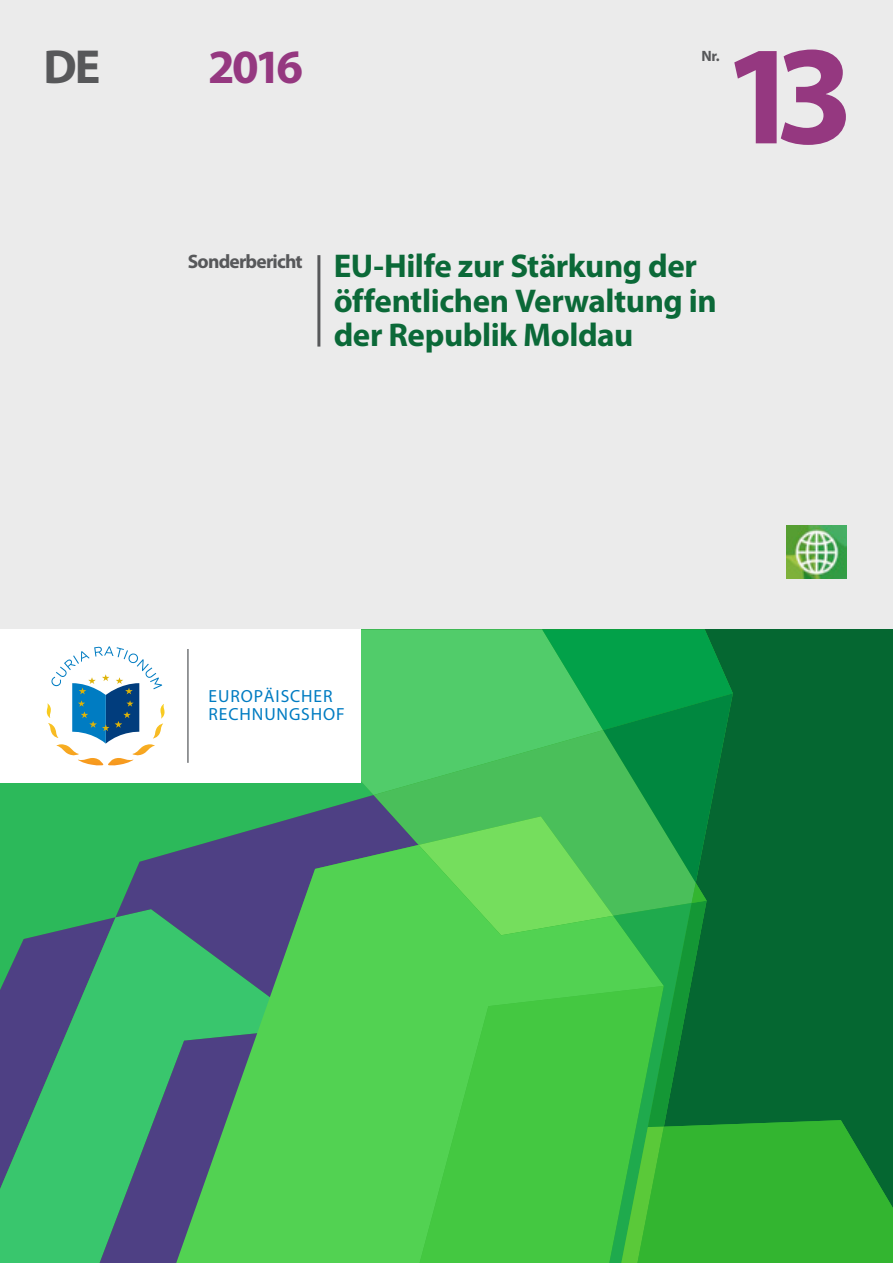
<style>
.page{position:relative;width:893px;height:1263px;background:#fff}
.page>*{position:absolute;margin:0;border:0;box-sizing:border-box;transform-origin:0 0}
.t1{font:700 141.9px "Myriad Pro";color:#953880}
.t2{font:700 48px "Myriad Pro";color:#953880}
.t3{font:700 48px "Myriad Pro";color:#57585a}
.t4{font:700 33px/34.5px "Myriad Pro";letter-spacing:-.015em;color:#0b6938}
.t5{font:17.55px/18.5px "Myriad Pro";letter-spacing:.05em;color:#007cc2}
.t6{font:700 15px "Myriad Pro";color:#57585a}
</style>
<div class="page">
<div style="left:0;top:0;width:893px;height:649px;background:#ebebeb"></div>
<hr style="left:317px;top:255px;width:3px;height:92px;background:#57585a">
<img style="left:786px;top:525px;width:61px;height:53px">
<div style="left:0;top:783px;width:222px;height:126px;background:#2cb95a"></div>
<svg style="left:222px;top:629px;width:197px;height:166px;background:#4cc868"></svg>
<svg style="left:116px;top:795px;width:258px;height:122px;background:#39886b"></svg>
<svg style="left:374px;top:730px;width:45px;height:115px;background:#4eaa6a"></svg>
<svg style="left:0;top:917px;width:176px;height:346px;background:#3f9674"></svg>
<svg style="left:176px;top:845px;width:243px;height:418px;background:#4fad60"></svg>
<svg style="left:419px;top:629px;width:474px;height:634px;background:#2ca242"></svg>
<div style="left:0;top:629px;width:361px;height:153px;background:#fff"></div>
<hr style="left:187px;top:649px;width:2px;height:114px;background:#7c7e81">
<svg style="left:47px;top:646px;width:118px;height:120px"></svg>
<p class="t3" style="left:44px;top:36px;width:58px">DE</p>
<p class="t2" style="left:208px;top:36px;width:96px">2016</p>
<p class="t6" style="left:702px;top:46px;width:20px">Nr.</p>
<p class="t1" style="left:734px;top:3px;width:118px">13</p>
<p class="t4" style="left:334px;top:248px;width:385px;text-indent:-146px"><sup>Sonderbericht</sup> EU-Hilfe zur Stärkung der öffentlichen Verwaltung in der Republik Moldau</p>
<p class="t5" style="left:209px;top:687px;width:138px">EUROPÄISCHER<br>RECHNUNGSHOF</p>
</div>
